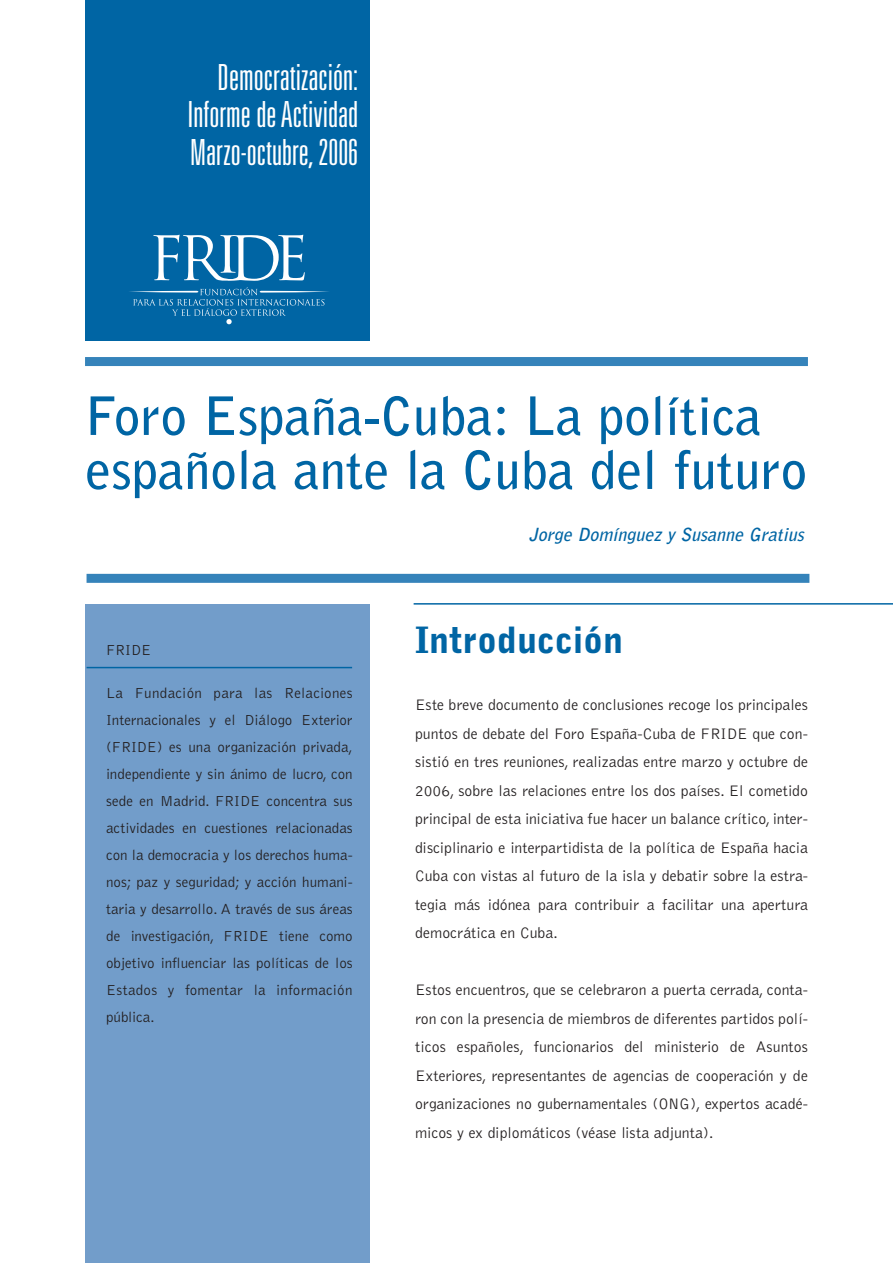
<style>
.page{position:relative;width:893px;height:1263px;background:#fff}
.page>*{position:absolute;margin:0;border:0;box-sizing:border-box;transform-origin:0 0}
.t1{font:700 52.5px/54px "Bell Gothic";color:#0065a4}
.t2{font:300 ultra-condensed 36px/37.5px "Univers";color:#fff;text-align:justify}
.t3{font:900 36px "Bell Gothic";color:#0065a4}
.t4{font:italic 700 18px "Bell Gothic";color:#0065a4}
.t5{font:300 15.75px/28.5px "Bell Gothic";color:#231f20;text-align:justify}
.t6{font:300 15px/27px "Bell Gothic";color:#231f20;text-align:justify}
</style>
<div class="page">
<div style="left:85px;top:0;width:285px;height:340px;background:#0065a4"></div>
<div style="left:85px;top:604px;width:285px;height:659px;background:#729dca"></div>
<svg style="left:153px;top:235px;width:152px;height:46px"></svg>
<svg style="left:129px;top:287px;width:200px;height:37px"></svg>
<div style="left:85px;top:357px;width:723px;height:9px;background:#3583ba"></div>
<div style="left:87px;top:574px;width:722px;height:9px;background:#3583ba"></div>
<hr style="left:414px;top:603px;width:479px;height:2px;background:#0065a4">
<hr style="left:87px;top:667px;width:265px;height:1px;background:#0065a4">
<h2 class="t2" style="left:187px;top:60px;width:172px;text-indent:30px">Democratización:<br>Informe de Actividad Marzo-octubre, 2006</h2>
<h1 class="t1" style="left:85px;top:393px;width:723px">Foro España-Cuba: La política española ante la Cuba del futuro</h1>
<p class="t4" style="left:529px;top:528px;width:280px">Jorge Domínguez y Susanne Gratius</p>
<p class="t6" style="left:106px;top:637px;width:47px">FRIDE</p>
<p class="t6" style="left:106px;top:681px;width:248px">La Fundación para las Relaciones Internacionales y el Diálogo Exterior (FRIDE) es una organización privada, independiente y sin ánimo de lucro, con sede en Madrid. FRIDE concentra sus actividades en cuestiones relacionadas con la democracia y los derechos huma&shy;nos; paz y seguridad; y acción humani&shy;taria y desarrollo. A través de sus áreas de investigación, FRIDE tiene como objetivo influenciar las políticas de los Estados y fomentar la información pública.</p>
<h2 class="t3" style="left:415px;top:627px;width:210px">Introducción</h2>
<p class="t5" style="left:415px;top:692px;width:395px">Este breve documento de conclusiones recoge los principales puntos de debate del Foro España-Cuba de FRIDE que con&shy;sistió en tres reuniones, realizadas entre marzo y octubre de 2006, sobre las relaciones entre los dos países. El cometido principal de esta iniciativa fue hacer un balance crítico, inter&shy;disciplinario e interpartidista de la política de España hacia Cuba con vistas al futuro de la isla y debatir sobre la estra&shy;tegia más idónea para contribuir a facilitar una apertura democrática en Cuba.</p>
<p class="t5" style="left:415px;top:977px;width:394px">Estos encuentros, que se celebraron a puerta cerrada, conta&shy;ron con la presencia de miembros de diferentes partidos polí&shy;ticos españoles, funcionarios del ministerio de Asuntos Exteriores, representantes de agencias de cooperación y de organizaciones no gubernamentales (ONG), expertos acadé&shy;micos y ex diplomáticos (véase lista adjunta).</p>
</div>
